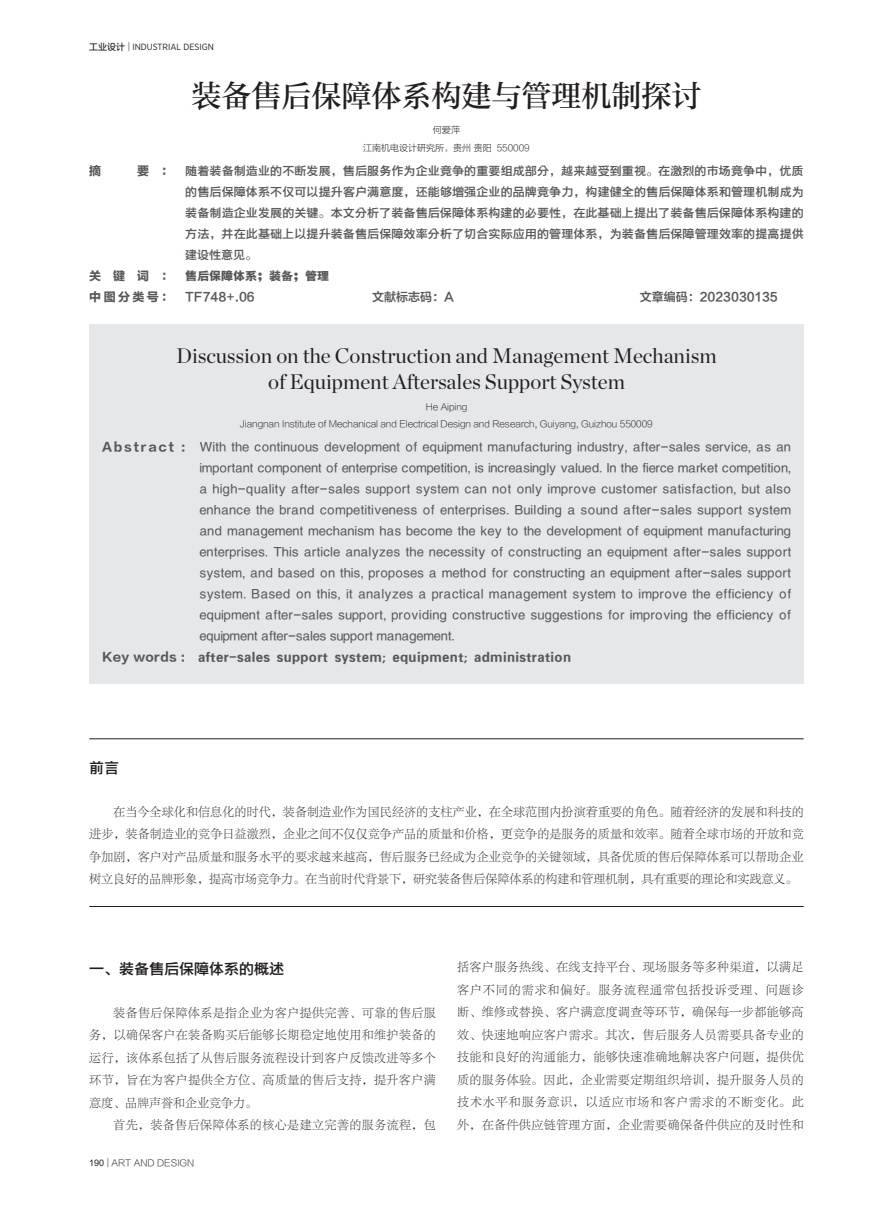
<style>
.page{position:relative;width:893px;height:1212px;background:#fff}
.page>*{position:absolute;margin:0;border:0;box-sizing:border-box;transform-origin:0 0}
.标题{font:30px "FZZHUNYSK GBK1 0";color:#231f20}
.英文标题{font:21px/25.2px "Chronicle Display";color:#231f20;text-align:center}
.一{font:15px "FZYDZHK GBK1 0";color:#231f20}
.英文摘要{font:12px/21px "FZYDZHK GBK1 0";letter-spacing:.03em;color:#57585a;text-align:justify}
.正文{font:12px/22.5px "FZLTSK GBK1 0";letter-spacing:.035em;color:#231f20;text-align:justify}
.摘要{font:12px/21px "FZYDZHK GBK1 0";letter-spacing:.01em;color:#57585a;text-align:justify}
.英文关键词{font:12px "FZYDCHK GBK1 0";letter-spacing:.03em;color:#57585a}
.中国分类号{font:12px "FZLTZCHK GBK1 0";color:#57585a}
.关键词{font:12px "FZYDCHK GBK1 0";color:#57585a}
.摘要-2{font:12px "FZLTDHK GBK1 0";color:#57585a}
.英文单位{font:9px "FZLTXHK GBK1 0";color:#231f20}
.t1{font:9px "Gotham Narrow";color:#231f20}
.单位{font:9px "FZLTXHK GBK1 0";color:#231f20}
.t2{font:9px "FZLTKHK GBK1 0";color:#231f20}
.英文作者{font:9px "FZLTXHK GBK1 0";color:#231f20}
.作者{font:9px "FZLTXHK GBK1 0";color:#231f20}
.s1{font-family:"FZLTZHUNHK GBK1 0"}
.s2{font-family:"FZLTKHK GBK1 0"}
.s3{font-family:"FZLTDHK GBK1 0"}
.s4{font-family:"Arial"}
</style>
<div class="page">
<div style="left:89px;top:324px;width:715px;height:360px;background:#e6e7e9"></div>
<hr style="left:89px;top:906px;width:715px;height:1px;background:#231f20">
<hr style="left:89px;top:738px;width:715px;height:1px;background:#231f20">
<p class="t1" style="left:89px;top:41px;width:126px"><span class="s1">工业设计</span> <span class="s2">|</span> INDUSTRIAL DESIGN</p>
<p class="标题" style="left:191px;top:78px;width:512px">装备售后保障体系构建与管理机制探讨</p>
<p class="作者" style="left:433px;top:124px;width:28px">何爱萍</p>
<p class="单位" style="left:363px;top:142px;width:168px">江南机电设计研究所，贵州 贵阳 550009</p>
<p class="摘要-2" style="left:89px;top:165px;width:14px">摘</p>
<p class="摘要" style="left:185px;top:161px;width:620px;text-indent:-48px"><span class="s3">要 ：</span> 随着装备制造业的不断发展，售后服务作为企业竞争的重要组成部分，越来越受到重视。在激烈的市场竞争中，优质的售后保障体系不仅可以提升客户满意度，还能够增强企业的品牌竞争力，构建健全的售后保障体系和管理机制成为装备制造企业发展的关键。本文分析了装备售后保障体系构建的必要性，在此基础上提出了装备售后保障体系构建的方法，并在此基础上以提升装备售后保障效率分析了切合实际应用的管理体系，为装备售后保障管理效率的提高提供建设性意见。</p>
<p class="关键词" style="left:89px;top:270px;width:242px"><span class="s3">关 键 词 ：</span> 售后保障体系；装备；管理</p>
<p class="中国分类号" style="left:89px;top:291px;width:167px"><span class="s3">中图分类号：</span> TF748+.06</p>
<p class="中国分类号" style="left:372px;top:291px;width:83px">文献标志码：A</p>
<p class="中国分类号" style="left:640px;top:291px;width:140px">文章编码：2023030135</p>
<p class="英文标题" style="left:176px;top:342px;width:542px">Discussion on the Construction and Management Mechanism of Equipment Aftersales Support System</p>
<p class="英文作者" style="left:426px;top:402px;width:43px">He Aiping</p>
<p class="英文单位" style="left:240px;top:419px;width:414px">Jiangnan Institute of Mechanical and Electrical Design and Research, Guiyang, Guizhou 550009</p>
<p class="英文摘要" style="left:200px;top:437px;width:593px;text-indent:-98px"><span class="s3">Abstract :</span> With the continuous development of equipment manufacturing industry, after-sales service, as an important component of enterprise competition, is increasingly valued. In the fierce market competition, a high-quality after-sales support system can not only improve customer satisfaction, but also enhance the brand competitiveness of enterprises. Building a sound after-sales support system and management mechanism has become the key to the development of equipment manufacturing enterprises. This article analyzes the necessity of constructing an equipment after-sales support system, and based on this, proposes a method for constructing an equipment after-sales support system. Based on this, it analyzes a practical management system to improve the efficiency of equipment after-sales support, providing constructive suggestions for improving the efficiency of equipment after-sales support management.</p>
<p class="英文关键词" style="left:102px;top:650px;width:470px"><span class="s3">Key words :</span> after-sales support system; equipment; administration</p>
<p class="一" style="left:89px;top:760px;width:32px">前言</p>
<p class="正文" style="left:89px;top:800px;width:716px;text-indent:24px">在当今全球化和信息化的时代，装备制造业作为国民经济的支柱产业，在全球范围内扮演着重要的角色。随着经济的发展和科技的进步，装备制造业的竞争日益激烈，企业之间不仅仅竞争产品的质量和价格，更竞争的是服务的质量和效率。随着全球市场的开放和竞争加剧，客户对产品质量和服务水平的要求越来越高，售后服务已经成为企业竞争的关键领域，具备优质的售后保障体系可以帮助企业树立良好的品牌形象，提高市场竞争力。在当前时代背景下，研究装备售后保障体系的构建和管理机制，具有重要的理论和实践意义。</p>
<p class="一" style="left:89px;top:961px;width:196px">一、装备售后保障体系的概述</p>
<p class="正文" style="left:89px;top:1002px;width:348px;text-indent:24px">装备售后保障体系是指企业为客户提供完善、可靠的售后服务，以确保客户在装备购买后能够长期稳定地使用和维护装备的运行，该体系包括了从售后服务流程设计到客户反馈改进等多个环节，旨在为客户提供全方位、高质量的售后支持，提升客户满意度、品牌声誉和企业竞争力。</p>
<p class="正文" style="left:113px;top:1114px;width:324px">首先，装备售后保障体系的核心是建立完善的服务流程，包</p>
<p class="t2" style="left:89px;top:1158px;width:107px"><span class="s4">190</span> | ART AND DESIGN</p>
<p class="正文" style="left:457px;top:956px;width:348px">括客户服务热线、在线支持平台、现场服务等多种渠道，以满足客户不同的需求和偏好。服务流程通常包括投诉受理、问题诊断、维修或替换、客户满意度调查等环节，确保每一步都能够高效、快速地响应客户需求。其次，售后服务人员需要具备专业的技能和良好的沟通能力，能够快速准确地解决客户问题，提供优质的服务体验。因此，企业需要定期组织培训，提升服务人员的技术水平和服务意识，以适应市场和客户需求的不断变化。此外，在备件供应链管理方面，企业需要确保备件供应的及时性和</p>
</div>
